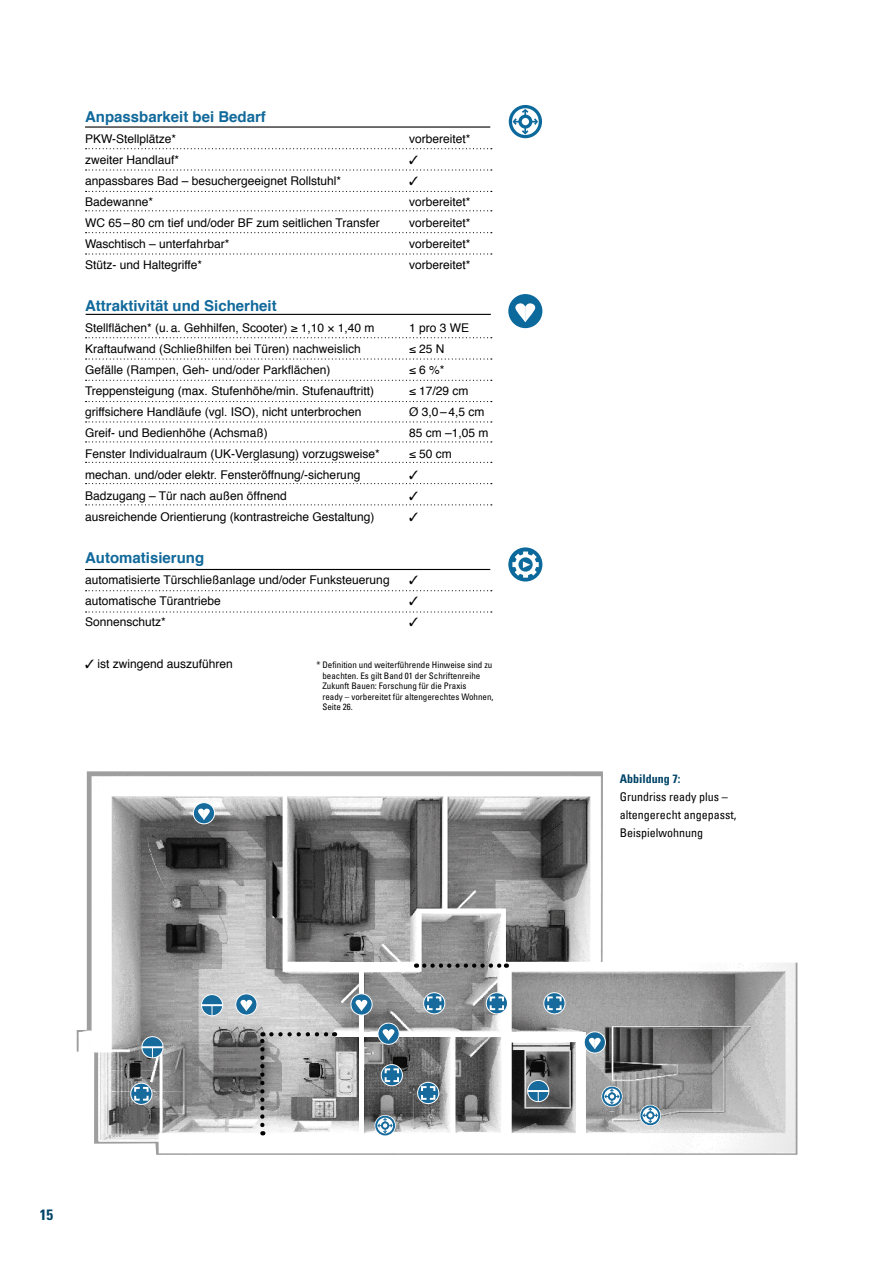
<style>
.page{position:relative;width:893px;height:1263px;background:#fff}
.page>*{position:absolute;margin:0;border:0;box-sizing:border-box;transform-origin:0 0}
.t1{font:700 15px "Helvetica";color:#11699b}
.t2{font:700 condensed 15px "Univers LT Pro";color:#004467}
.t3{font:12px "Helvetica";color:#000}
.t4{font:condensed 12px/18px "Univers LT";color:#000}
.t5{font:700 condensed 12px "Univers LT Pro";color:#004467}
.t6{font:condensed 9px/10.5px "Univers LT Std";color:#000}
</style>
<div class="page">
<img style="left:77px;top:771px;width:720px;height:384px">
<svg style="left:260px;top:1032px;width:4px;height:93px"></svg>
<svg style="left:271px;top:1032px;width:64px;height:4px"></svg>
<svg style="left:424px;top:963px;width:83px;height:5px"></svg>
<svg style="left:528px;top:1080px;width:21px;height:22px"></svg>
<div style="left:527px;top:1080px;width:22px;height:22px;border:1px solid #fff;border-radius:50%"></div>
<hr style="left:528px;top:1090px;width:21px;height:2px;background:#fff">
<svg style="left:142px;top:1037px;width:21px;height:21px"></svg>
<div style="left:141px;top:1036px;width:23px;height:22px;border:1px solid #fff;border-radius:50%"></div>
<hr style="left:142px;top:1046px;width:21px;height:2px;background:#fff">
<svg style="left:201px;top:994px;width:22px;height:22px"></svg>
<div style="left:201px;top:994px;width:22px;height:22px;border:1px solid #fff;border-radius:50%"></div>
<hr style="left:201px;top:1004px;width:22px;height:2px;background:#fff">
<svg style="left:424px;top:993px;width:21px;height:21px"></svg>
<div style="left:423px;top:992px;width:22px;height:22px;border:1px solid #fff;border-radius:50%"></div>
<svg style="left:426px;top:995px;width:16px;height:16px"></svg>
<svg style="left:381px;top:1064px;width:21px;height:22px"></svg>
<div style="left:381px;top:1064px;width:22px;height:22px;border:1px solid #fff;border-radius:50%"></div>
<svg style="left:384px;top:1067px;width:16px;height:16px"></svg>
<svg style="left:418px;top:1082px;width:21px;height:21px"></svg>
<div style="left:417px;top:1082px;width:22px;height:22px;border:1px solid #fff;border-radius:50%"></div>
<svg style="left:420px;top:1085px;width:16px;height:16px"></svg>
<svg style="left:486px;top:993px;width:21px;height:21px"></svg>
<div style="left:486px;top:992px;width:22px;height:22px;border:1px solid #fff;border-radius:50%"></div>
<svg style="left:489px;top:995px;width:16px;height:16px"></svg>
<svg style="left:544px;top:993px;width:21px;height:21px"></svg>
<div style="left:543px;top:992px;width:22px;height:22px;border:1px solid #fff;border-radius:50%"></div>
<svg style="left:546px;top:995px;width:17px;height:16px"></svg>
<svg style="left:131px;top:1083px;width:21px;height:21px"></svg>
<div style="left:130px;top:1083px;width:22px;height:22px;border:1px solid #fff;border-radius:50%"></div>
<svg style="left:133px;top:1086px;width:17px;height:15px"></svg>
<svg style="left:601px;top:1111px;width:22px;height:1px"></svg>
<svg style="left:601px;top:1086px;width:22px;height:21px"></svg>
<svg style="left:604px;top:1088px;width:16px;height:17px"></svg>
<div style="left:608px;top:1092px;width:8px;height:8px;border:2px solid #166a9c;border-radius:50%"></div>
<div style="left:602px;top:1086px;width:20px;height:20px;border:2px solid #166a9c;border-radius:50%"></div>
<svg style="left:639px;top:1130px;width:22px;height:1px"></svg>
<svg style="left:640px;top:1105px;width:21px;height:21px"></svg>
<svg style="left:642px;top:1107px;width:16px;height:16px"></svg>
<div style="left:646px;top:1111px;width:8px;height:8px;border:2px solid #166a9c;border-radius:50%"></div>
<div style="left:640px;top:1105px;width:20px;height:20px;border:2px solid #166a9c;border-radius:50%"></div>
<svg style="left:374px;top:1140px;width:22px;height:1px"></svg>
<svg style="left:375px;top:1115px;width:21px;height:21px"></svg>
<svg style="left:377px;top:1117px;width:16px;height:17px"></svg>
<div style="left:381px;top:1121px;width:8px;height:9px;border:2px solid #166a9c;border-radius:50%"></div>
<div style="left:375px;top:1116px;width:20px;height:19px;border:2px solid #166a9c;border-radius:50%"></div>
<div style="left:236px;top:994px;width:21px;height:21px;background:#166a9c;border-radius:50%"></div>
<div style="left:235px;top:993px;width:22px;height:22px;border:1px solid #fff;border-radius:50%"></div>
<svg style="left:240px;top:1000px;width:12px;height:11px"></svg>
<svg style="left:351px;top:994px;width:21px;height:21px"></svg>
<div style="left:350px;top:993px;width:23px;height:22px;border:1px solid #fff;border-radius:50%"></div>
<svg style="left:355px;top:1000px;width:13px;height:11px"></svg>
<svg style="left:378px;top:1023px;width:21px;height:21px"></svg>
<div style="left:377px;top:1023px;width:23px;height:22px;border:1px solid #fff;border-radius:50%"></div>
<svg style="left:382px;top:1029px;width:13px;height:11px"></svg>
<div style="left:584px;top:1032px;width:21px;height:21px;background:#166a9c;border-radius:50%"></div>
<div style="left:584px;top:1031px;width:22px;height:22px;border:1px solid #fff;border-radius:50%"></div>
<svg style="left:589px;top:1038px;width:12px;height:11px"></svg>
<svg style="left:193px;top:803px;width:22px;height:21px"></svg>
<div style="left:193px;top:802px;width:22px;height:22px;border:1px solid #fff;border-radius:50%"></div>
<svg style="left:198px;top:809px;width:12px;height:11px"></svg>
<svg style="left:86px;top:148px;width:406px;height:1px"></svg>
<hr style="left:85px;top:126px;width:405px;height:2px;background:#000">
<svg style="left:86px;top:191px;width:406px;height:1px"></svg>
<svg style="left:86px;top:210px;width:406px;height:1px"></svg>
<svg style="left:86px;top:253px;width:406px;height:2px"></svg>
<hr style="left:86px;top:314px;width:405px;height:1px;background:#000">
<svg style="left:86px;top:337px;width:406px;height:1px"></svg>
<svg style="left:86px;top:358px;width:406px;height:2px"></svg>
<svg style="left:86px;top:380px;width:406px;height:1px"></svg>
<svg style="left:86px;top:401px;width:406px;height:1px"></svg>
<hr style="left:85px;top:569px;width:405px;height:1px;background:#000">
<svg style="left:86px;top:421px;width:406px;height:1px"></svg>
<svg style="left:86px;top:441px;width:406px;height:1px"></svg>
<svg style="left:86px;top:462px;width:406px;height:1px"></svg>
<svg style="left:86px;top:232px;width:406px;height:1px"></svg>
<svg style="left:507px;top:104px;width:36px;height:35px"></svg>
<svg style="left:511px;top:108px;width:28px;height:28px"></svg>
<div style="left:518px;top:115px;width:14px;height:14px;border:3px solid #0c699c;border-radius:50%"></div>
<div style="left:509px;top:105px;width:33px;height:33px;border:3px solid #0c699c;border-radius:50%"></div>
<div style="left:507px;top:293px;width:36px;height:36px;background:#0c699c;border-radius:50%"></div>
<div style="left:507px;top:292px;width:37px;height:38px;border:2px solid #fff;border-radius:50%"></div>
<svg style="left:515px;top:303px;width:21px;height:19px"></svg>
<div style="left:507px;top:546px;width:37px;height:37px;border:2px solid #fff;border-radius:50%"></div>
<svg style="left:509px;top:548px;width:33px;height:33px"></svg>
<svg style="left:86px;top:169px;width:406px;height:2px"></svg>
<svg style="left:86px;top:483px;width:406px;height:1px"></svg>
<svg style="left:86px;top:504px;width:406px;height:1px"></svg>
<svg style="left:86px;top:590px;width:406px;height:2px"></svg>
<svg style="left:86px;top:611px;width:406px;height:2px"></svg>
<p class="t1" style="left:85px;top:105px;width:182px">Anpassbarkeit bei Bedarf</p>
<p class="t3" style="left:85px;top:130px;width:93px">PKW-Stellplätze*</p>
<p class="t3" style="left:409px;top:130px;width:63px">vorbereitet*</p>
<p class="t3" style="left:85px;top:151px;width:96px">zweiter Handlauf*</p>
<p class="t3" style="left:85px;top:172px;width:258px">anpassbares Bad – besuchergeeignet Rollstuhl*</p>
<p class="t3" style="left:85px;top:193px;width:70px">Badewanne*</p>
<p class="t3" style="left:409px;top:193px;width:63px">vorbereitet*</p>
<p class="t3" style="left:85px;top:214px;width:296px">WC 65 – 80 cm tief und/oder BF zum seitlichen Transfer</p>
<p class="t3" style="left:409px;top:214px;width:63px">vorbereitet*</p>
<p class="t3" style="left:85px;top:235px;width:146px">Waschtisch – unterfahrbar*</p>
<p class="t3" style="left:409px;top:235px;width:63px">vorbereitet*</p>
<p class="t3" style="left:85px;top:256px;width:119px">Stütz- und Haltegriffe*</p>
<p class="t3" style="left:409px;top:256px;width:63px">vorbereitet*</p>
<p class="t1" style="left:85px;top:294px;width:193px">Attraktivität und Sicherheit</p>
<p class="t3" style="left:85px;top:319px;width:291px">Stellflächen* (u. a. Gehhilfen, Scooter) ≥ 1,10 × 1,40 m</p>
<p class="t3" style="left:409px;top:319px;width:62px">1 pro 3 WE</p>
<p class="t3" style="left:85px;top:340px;width:277px">Kraftaufwand (Schließhilfen bei Türen) nachweislich</p>
<p class="t3" style="left:409px;top:340px;width:37px">≤ 25 N</p>
<p class="t3" style="left:85px;top:361px;width:247px">Gefälle (Rampen, Geh- und/oder Parkflächen)</p>
<p class="t3" style="left:409px;top:361px;width:37px">≤ 6 %*</p>
<p class="t3" style="left:85px;top:382px;width:291px">Treppensteigung (max. Stufenhöhe/min. Stufenauftritt)</p>
<p class="t3" style="left:409px;top:382px;width:61px">≤ 17/29 cm</p>
<p class="t3" style="left:85px;top:403px;width:278px">griffsichere Handläufe (vgl. ISO), nicht unterbrochen</p>
<p class="t3" style="left:409px;top:403px;width:77px">Ø 3,0 – 4,5 cm</p>
<p class="t3" style="left:85px;top:424px;width:184px">Greif- und Bedienhöhe (Achsmaß)</p>
<p class="t3" style="left:409px;top:424px;width:81px">85 cm –1,05 m</p>
<p class="t3" style="left:85px;top:445px;width:296px">Fenster Individualraum (UK-Verglasung) vorzugsweise*</p>
<p class="t3" style="left:409px;top:445px;width:44px">≤ 50 cm</p>
<p class="t3" style="left:85px;top:466px;width:277px">mechan. und/oder elektr. Fensteröffnung/-sicherung</p>
<p class="t3" style="left:85px;top:487px;width:203px">Badzugang – Tür nach außen öffnend</p>
<p class="t3" style="left:85px;top:508px;width:291px">ausreichende Orientierung (kontrastreiche Gestaltung)</p>
<p class="t1" style="left:85px;top:546px;width:121px">Automatisierung</p>
<p class="t3" style="left:85px;top:571px;width:306px">automatisierte Türschließanlage und/oder Funksteuerung</p>
<p class="t3" style="left:85px;top:592px;width:137px">automatische Türantriebe</p>
<p class="t3" style="left:85px;top:613px;width:82px">Sonnenschutz*</p>
<p class="t3" style="left:85px;top:655px;width:149px">✓ ist zwingend auszuführen</p>
<p class="t6" style="left:322px;top:660px;width:173px;text-indent:-6px">* Definition und weiterführende Hinweise sind zu beachten. Es gilt Band 01 der Schriftenreihe Zukunft Bauen: Forschung für die Praxis<br>ready – vorbereitet für altengerechtes Wohnen, Seite 26.</p>
<p class="t5" style="left:620px;top:771px;width:62px">Abbildung 7:</p>
<p class="t4" style="left:620px;top:787px;width:118px">Grundriss ready plus – altengerecht angepasst,<br>Beispielwohnung</p>
<p class="t2" style="left:40px;top:1205px;width:15px">15</p>
</div>
